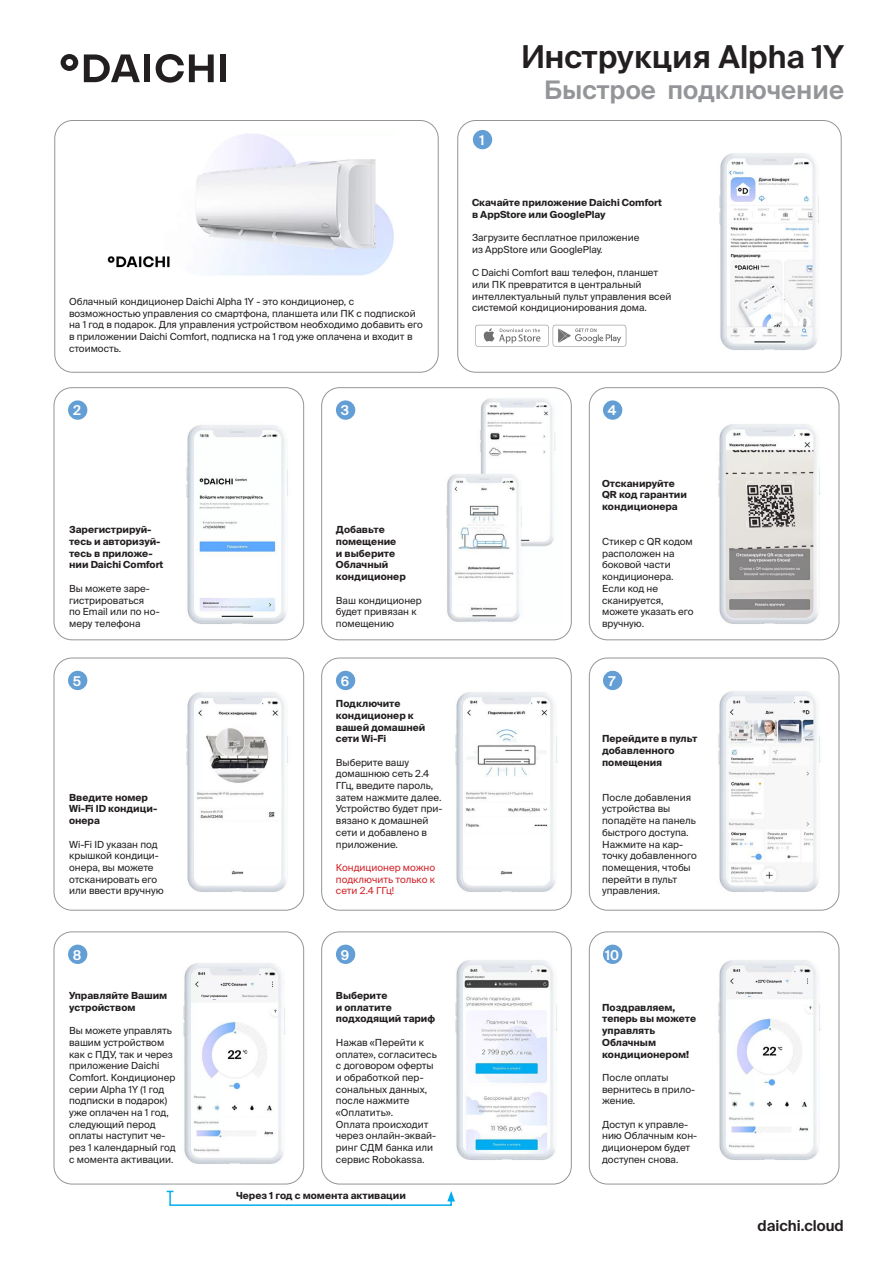
<style>
.page{position:relative;width:893px;height:1263px;background:#fff}
.page>*{position:absolute;margin:0;border:0;box-sizing:border-box;transform-origin:0 0}
.t1{font:600 31.5px "Suisse Intl";color:#231f20}
.t2{font:600 25.5px "Suisse Intl";color:#939598}
.t3{font:600 15px "Suisse Intl";color:#231f20}
.t4{font:600 13.5px "Suisse Intl";color:#fff}
.t5{font:9.75px/11.7px "Suisse Intl";color:#231f20}
.t6{font:700 9.75px/11.7px "Suisse Intl";color:#231f20}
.t7{font:9.75px/11.7px "Suisse Intl";color:#d1232a;text-align:justify}
</style>
<div class="page">
<div style="left:54px;top:931px;width:250px;height:253px;border:1px solid #939598;border-radius:18px"></div>
<img style="left:183px;top:963px;width:102px;height:201px">
<div style="left:54px;top:387px;width:250px;height:253px;border:1px solid #939598;border-radius:18px"></div>
<div style="left:321px;top:387px;width:251px;height:253px;border:1px solid #939598;border-radius:18px"></div>
<div style="left:589px;top:387px;width:250px;height:253px;border:1px solid #939598;border-radius:18px"></div>
<img style="left:719px;top:153px;width:100px;height:197px">
<div style="left:471px;top:321px;width:164px;height:29px;background:linear-gradient(to right,#fff,#fff)"></div>
<svg style="left:475px;top:325px;width:151px;height:21px"></svg>
<div style="left:54px;top:120px;width:385px;height:253px;border:1px solid #939598;border-radius:18px"></div>
<div style="left:457px;top:120px;width:385px;height:253px;border:1px solid #939598;border-radius:18px"></div>
<img style="left:107px;top:134px;width:287px;height:142px">
<img style="left:186px;top:425px;width:102px;height:199px">
<div style="left:68px;top:400px;width:19px;height:20px;background:#639ed5;border-radius:50%"></div>
<div style="left:336px;top:400px;width:19px;height:20px;background:#639ed5;border-radius:50%"></div>
<div style="left:603px;top:400px;width:19px;height:20px;background:#639ed5;border-radius:50%"></div>
<div style="left:473px;top:130px;width:19px;height:19px;background:#639ed5;border-radius:50%"></div>
<img style="left:446px;top:398px;width:110px;height:224px">
<img style="left:718px;top:424px;width:102px;height:200px">
<div style="left:144px;top:54px;width:6px;height:28px;background:#231f20"></div>
<div style="left:220px;top:54px;width:6px;height:28px;background:#231f20"></div>
<svg style="left:156px;top:54px;width:58px;height:29px"></svg>
<svg style="left:61px;top:54px;width:17px;height:17px"></svg>
<svg style="left:84px;top:54px;width:56px;height:28px"></svg>
<div style="left:54px;top:658px;width:250px;height:252px;border:1px solid #939598;border-radius:18px"></div>
<div style="left:321px;top:658px;width:251px;height:252px;border:1px solid #939598;border-radius:18px"></div>
<div style="left:321px;top:931px;width:251px;height:253px;border:1px solid #939598;border-radius:18px"></div>
<div style="left:589px;top:658px;width:250px;height:252px;border:1px solid #939598;border-radius:18px"></div>
<div style="left:589px;top:931px;width:250px;height:253px;border:1px solid #939598;border-radius:18px"></div>
<img style="left:186px;top:692px;width:102px;height:200px">
<img style="left:455px;top:692px;width:102px;height:200px">
<img style="left:455px;top:960px;width:102px;height:200px">
<div style="left:68px;top:671px;width:19px;height:19px;background:#639ed5;border-radius:50%"></div>
<div style="left:68px;top:945px;width:19px;height:19px;background:#639ed5;border-radius:50%"></div>
<div style="left:336px;top:671px;width:19px;height:19px;background:#639ed5;border-radius:50%"></div>
<div style="left:336px;top:945px;width:19px;height:19px;background:#639ed5;border-radius:50%"></div>
<div style="left:603px;top:671px;width:19px;height:19px;background:#639ed5;border-radius:50%"></div>
<div style="left:603px;top:945px;width:19px;height:19px;background:#639ed5;border-radius:50%"></div>
<img style="left:718px;top:691px;width:102px;height:201px">
<img style="left:718px;top:960px;width:102px;height:200px">
<svg style="left:167px;top:1190px;width:288px;height:16px"></svg>
<p class="t5" style="left:69px;top:296px;width:355px">Облачный кондиционер Daichi Alpha 1Y - это кондиционер, с возможностью управления со смартфона, планшета или ПК с подпиской на 1 год в подарок. Для управления устройством необходимо добавить его в приложении Daichi Comfort, подписка на 1 год уже оплачена и входит в стоимость.</p>
<p class="t4" style="left:479px;top:132px;width:6px">1</p>
<p class="t1" style="left:521px;top:39px;width:325px">Инструкция Alpha 1Y</p>
<p class="t2" style="left:544px;top:75px;width:301px">Быстрое подключение</p>
<p class="t6" style="left:472px;top:197px;width:192px">Скачайте приложение Daichi Comfort в AppStore или GooglePlay</p>
<p class="t5" style="left:472px;top:232px;width:169px">Загрузите бесплатное приложение из AppStore или GooglePlay.</p>
<p class="t5" style="left:472px;top:267px;width:201px">С Daichi Comfort ваш телефон, планшет или ПК превратится в центральный интеллектуальный пульт управления всей системой кондиционирования дома.</p>
<p class="t4" style="left:73px;top:403px;width:9px">2</p>
<p class="t4" style="left:341px;top:403px;width:10px">3</p>
<p class="t4" style="left:608px;top:403px;width:10px">4</p>
<p class="t6" style="left:69px;top:524px;width:96px">Зарегистрируй&shy;тесь и авторизуй&shy;тесь в приложе&shy;нии Daichi Comfort</p>
<p class="t5" style="left:69px;top:583px;width:92px">Вы можете заре&shy;гистрироваться<br>по Email или по но&shy;меру телефона</p>
<p class="t4" style="left:73px;top:673px;width:10px">5</p>
<p class="t6" style="left:69px;top:791px;width:90px">Введите номер<br>Wi-Fi ID кондици&shy;онера</p>
<p class="t5" style="left:69px;top:838px;width:96px">Wi-Fi ID указан под крышкой кондици&shy;онера, вы можете отсканировать его или ввести вручную</p>
<p class="t4" style="left:73px;top:947px;width:10px">8</p>
<p class="t6" style="left:69px;top:990px;width:100px">Управляйте Вашим устройством</p>
<p class="t5" style="left:69px;top:1025px;width:108px">Вы можете управлять вашим устройством как с ПДУ, так и через приложение Daichi<br>Comfort. Кондиционер серии Alpha 1Y (1 год подписки в подарок) уже оплачен на 1 год, следующий перод оплаты наступит че&shy;рез 1 календарный год с момента активации.</p>
<p class="t6" style="left:336px;top:524px;width:71px">Добавьте помещение<br>и выберите<br>Облачный кондиционер</p>
<p class="t5" style="left:336px;top:594px;width:87px">Ваш кондиционер будет привязан к помещению</p>
<p class="t4" style="left:341px;top:673px;width:10px">6</p>
<p class="t6" style="left:336px;top:698px;width:91px">Подключите кондиционер к вашей домашней сети Wi-Fi</p>
<p class="t5" style="left:336px;top:756px;width:108px">Выберите вашу домашнюю сеть 2.4<br>ГГц, введите пароль, затем нажмите далее.<br>Устройство будет при&shy;вязано к домашней сети и добавлено в приложение.</p>
<p class="t7" style="left:336px;top:862px;width:101px">Кондиционер можно подключить только к сети 2.4 ГГц!</p>
<p class="t4" style="left:341px;top:947px;width:10px">9</p>
<p class="t6" style="left:336px;top:990px;width:101px">Выберите<br>и оплатите подходящий тариф</p>
<p class="t5" style="left:336px;top:1037px;width:102px">Нажав «Перейти к оплате», согласитесь с договором оферты и обработкой пер&shy;сональных данных, после нажмите «Оплатить».</p>
<p class="t5" style="left:336px;top:1118px;width:102px">Оплата происходит через онлайн-эквай&shy;ринг СДМ банка или сервис Robokassa.</p>
<p class="t6" style="left:236px;top:1190px;width:171px">Через 1 год с момента активации</p>
<p class="t6" style="left:602px;top:477px;width:86px">Отсканируйте<br>QR код гарантии кондиционера</p>
<p class="t5" style="left:602px;top:536px;width:93px">Стикер с QR кодом расположен на боковой части кондиционера.<br>Если код не сканируется, можете указать его вручную.</p>
<p class="t4" style="left:608px;top:673px;width:8px">7</p>
<p class="t6" style="left:602px;top:733px;width:97px">Перейдите в пульт добавленного помещения</p>
<p class="t5" style="left:602px;top:791px;width:96px">После добавления устройства вы попадёте на панель быстрого доступа.<br>Нажмите на кар&shy;точку добавленного помещения, чтобы перейти в пульт управления.</p>
<p class="t4" style="left:605px;top:947px;width:15px">10</p>
<p class="t6" style="left:602px;top:1001px;width:95px">Поздравляем, теперь вы можете управлять<br>Облачным кондиционером!</p>
<p class="t5" style="left:602px;top:1072px;width:95px">После оплаты вернитесь в прило&shy;жение.</p>
<p class="t5" style="left:602px;top:1118px;width:97px">Доступ к управле&shy;нию Облачным кон&shy;диционером будет доступен снова.</p>
<p class="t3" style="left:757px;top:1217px;width:88px">daichi.cloud</p>
</div>
